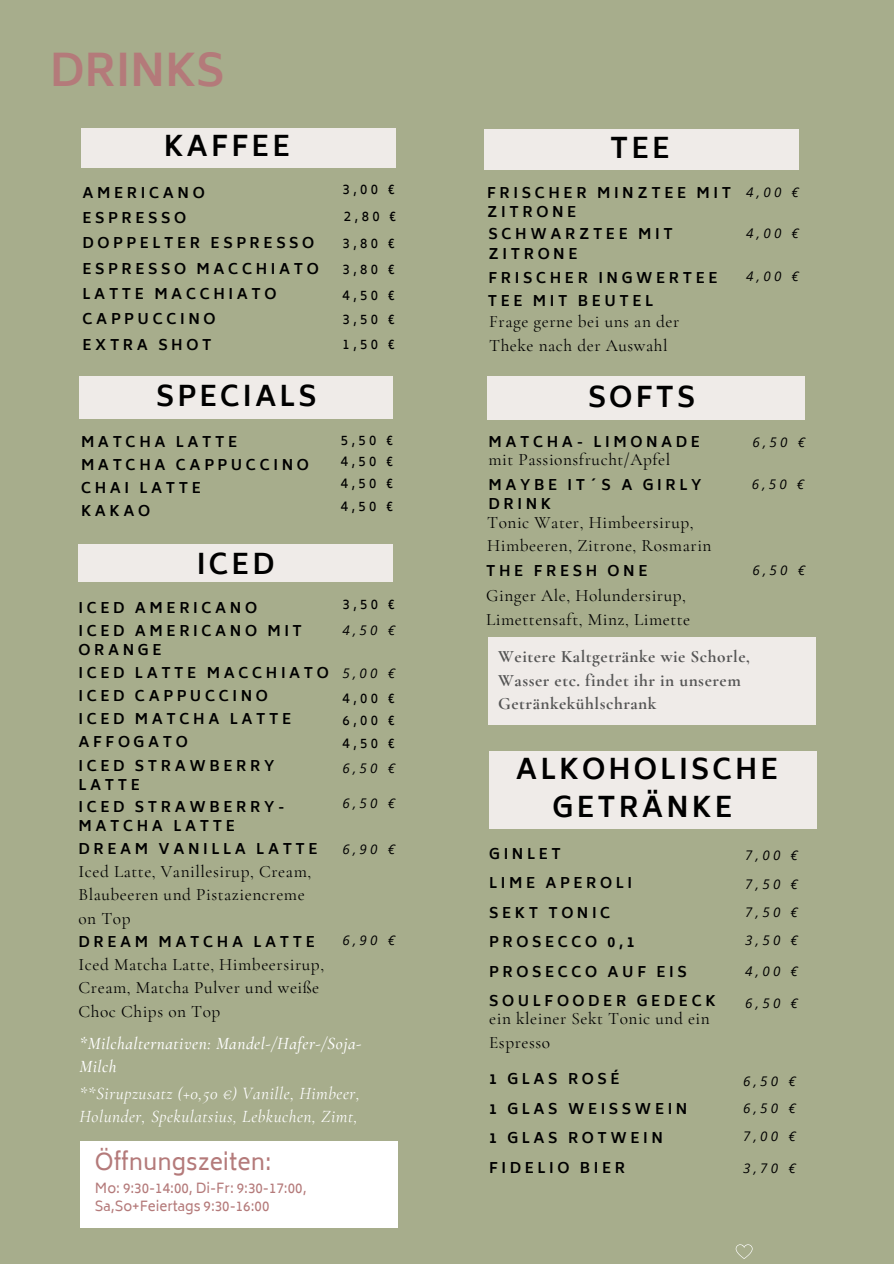
<style>
.page{position:relative;width:894px;height:1264px;background:#fff}
.page>*{position:absolute;margin:0;border:0;box-sizing:border-box;transform-origin:0 0}
.t1{font:700 43.5px "Biryani";color:#b47a7a}
.t2{font:700 27.6px/38.2px "Biryani";letter-spacing:.11em;color:#000;text-align:center}
.t3{font:22.5px "Biryani";color:#b47a7a}
.t4{font:17.25px/23.7px "Cormorant Garamond";letter-spacing:.03em;color:#000}
.t5{font:700 17.25px/23.7px "Cormorant Garamond";letter-spacing:.03em;color:#545454}
.t6{font:italic 17.25px/23.4px "Cormorant Garamond";letter-spacing:.03em;color:#fff}
.t7{font:italic 500 17.25px/23.4px "Cormorant Garamond";letter-spacing:.03em;color:#fff}
.t8{font:700 14.25px/19.2px "Biryani";letter-spacing:.25em;color:#000}
.t9{font:13.5px/18px "Biryani";color:#b47a7a}
.t10{font:italic 13.35px "Open Sans";letter-spacing:.25em;color:#000}
.t11{font:13.35px "Biryani";letter-spacing:.25em;color:#000}
</style>
<div class="page">
<div style="left:0;top:0;width:893px;height:1263px;background:#a7ad8c"></div>
<div style="left:81px;top:129px;width:314px;height:39px;background:#efebe8"></div>
<div style="left:79px;top:376px;width:314px;height:43px;background:#efebe8"></div>
<div style="left:485px;top:129px;width:313px;height:41px;background:#efebe8"></div>
<div style="left:489px;top:751px;width:327px;height:77px;background:#efebe8"></div>
<svg style="left:735px;top:1244px;width:17px;height:14px"></svg>
<div style="left:78px;top:543px;width:314px;height:38px;background:#efebe8"></div>
<div style="left:487px;top:376px;width:317px;height:43px;background:#efebe8"></div>
<div style="left:488px;top:637px;width:328px;height:88px;background:#efebe8"></div>
<div style="left:80px;top:1140px;width:318px;height:87px;background:#fff"></div>
<h6 class="t1" style="left:50px;top:45px;width:176px">DRINKS</h6>
<h6 class="t2" style="left:164px;top:127px;width:128px">KAFFEE</h6>
<h5 class="t8" style="left:83px;top:183px;width:124px">AMERICANO</h5>
<h6 class="t11" style="left:342px;top:182px;width:54px">3,00 €</h6>
<h5 class="t8" style="left:83px;top:208px;width:105px">ESPRESSO</h5>
<h6 class="t8" style="left:83px;top:234px;width:233px">DOPPELTER ESPRESSO</h6>
<h6 class="t8" style="left:83px;top:259px;width:238px">ESPRESSO MACCHIATO</h6>
<h5 class="t8" style="left:83px;top:284px;width:195px">LATTE MACCHIATO</h5>
<h6 class="t8" style="left:83px;top:310px;width:134px">CAPPUCCINO</h6>
<h5 class="t8" style="left:83px;top:335px;width:130px">EXTRA SHOT</h5>
<h6 class="t11" style="left:344px;top:208px;width:54px">2,80 €</h6>
<h5 class="t11" style="left:342px;top:236px;width:54px">3,80 €</h5>
<h4 class="t11" style="left:342px;top:261px;width:54px">3,80 €</h4>
<h6 class="t11" style="left:342px;top:288px;width:54px">4,50 €</h6>
<h5 class="t11" style="left:342px;top:312px;width:54px">3,50 €</h5>
<h4 class="t11" style="left:342px;top:337px;width:54px">1,50 €</h4>
<h5 class="t2" style="left:156px;top:377px;width:162px">SPECIALS</h5>
<h6 class="t8" style="left:81px;top:432px;width:158px">MATCHA LATTE</h6>
<h5 class="t8" style="left:81px;top:455px;width:229px">MATCHA CAPPUCCINO</h5>
<h5 class="t8" style="left:81px;top:478px;width:121px">CHAI LATTE</h5>
<h6 class="t8" style="left:81px;top:501px;width:71px">KAKAO</h6>
<h6 class="t11" style="left:341px;top:432px;width:54px">5,50 €</h6>
<h5 class="t11" style="left:341px;top:454px;width:54px">4,50 €</h5>
<h5 class="t11" style="left:341px;top:498px;width:54px">4,50 €</h5>
<h6 class="t11" style="left:341px;top:476px;width:54px">4,50 €</h6>
<h6 class="t2" style="left:197px;top:545px;width:79px">ICED</h6>
<h5 class="t8" style="left:78px;top:598px;width:180px">ICED AMERICANO</h5>
<h5 class="t8" style="left:78px;top:621px;width:225px">ICED AMERICANO MIT<br>ORANGE</h5>
<h5 class="t8" style="left:78px;top:663px;width:252px">ICED LATTE MACCHIATO</h5>
<h4 class="t8" style="left:78px;top:686px;width:191px">ICED CAPPUCCINO</h4>
<h2 class="t8" style="left:78px;top:709px;width:214px">ICED MATCHA LATTE</h2>
<h6 class="t8" style="left:78px;top:732px;width:111px">AFFOGATO</h6>
<h5 class="t8" style="left:78px;top:756px;width:197px">ICED STRAWBERRY<br>LATTE</h5>
<h5 class="t8" style="left:78px;top:797px;width:207px">ICED STRAWBERRY-<br>MATCHA LATTE</h5>
<h5 class="t8" style="left:78px;top:839px;width:241px">DREAM VANILLA LATTE</h5>
<h6 class="t4" style="left:78px;top:859px;width:234px">Iced Latte, Vanillesirup, Cream,<br>Blaubeeren und Pistaziencreme on Top</h6>
<h4 class="t4" style="left:78px;top:952px;width:247px">Iced Matcha Latte, Himbeersirup,<br>Cream, Matcha Pulver und weiße<br>Choc Chips on Top</h4>
<h5 class="t8" style="left:78px;top:932px;width:238px">DREAM MATCHA LATTE</h5>
<h4 class="t11" style="left:342px;top:596px;width:54px">3,50 €</h4>
<h3 class="t10" style="left:342px;top:620px;width:54px">4,50 €</h3>
<h4 class="t10" style="left:342px;top:663px;width:54px">5,00 €</h4>
<h6 class="t11" style="left:342px;top:690px;width:54px">4,00 €</h6>
<h5 class="t11" style="left:342px;top:713px;width:54px">6,00 €</h5>
<h4 class="t11" style="left:342px;top:735px;width:54px">4,50 €</h4>
<h6 class="t10" style="left:342px;top:758px;width:54px">6,50 €</h6>
<h6 class="t10" style="left:342px;top:794px;width:54px">6,50 €</h6>
<h6 class="t10" style="left:342px;top:839px;width:54px">6,90 €</h6>
<h6 class="t10" style="left:342px;top:931px;width:54px">6,90 €</h6>
<h1 class="t7" style="left:79px;top:1031px;width:283px">*Milchalternativen: Mandel-/Hafer-/Soja-<br>Milch</h1>
<h2 class="t6" style="left:79px;top:1081px;width:282px">**Sirupzusatz (+0,50 €) Vanille, Himbeer,<br>Holunder, Spekulatsius, Lebkuchen, Zimt,</h2>
<h6 class="t3" style="left:95px;top:1148px;width:178px">Öffnungszeiten:</h6>
<h5 class="t9" style="left:95px;top:1179px;width:213px">Mo: 9:30-14:00, Di-Fr: 9:30-17:00,<br>Sa,So+Feiertags 9:30-16:00</h5>
<h3 class="t2" style="left:610px;top:129px;width:61px">TEE</h3>
<h4 class="t8" style="left:487px;top:183px;width:245px">FRISCHER MINZTEE MIT<br>ZITRONE</h4>
<p class="t8" style="left:488px;top:225px;width:186px">SCHWARZTEE MIT<br>ZITRONE</p>
<p class="t8" style="left:488px;top:268px;width:231px">FRISCHER INGWERTEE</p>
<h2 class="t8" style="left:487px;top:292px;width:167px">TEE MIT BEUTEL</h2>
<h6 class="t4" style="left:489px;top:310px;width:192px">Frage gerne bei uns an der<br>Theke nach der Auswahl</h6>
<h2 class="t2" style="left:588px;top:379px;width:109px">SOFTS</h2>
<h5 class="t8" style="left:488px;top:432px;width:213px">MATCHA- LIMONADE</h5>
<h6 class="t8" style="left:488px;top:475px;width:214px">MAYBE IT´S A GIRLY<br>DRINK</h6>
<h5 class="t4" style="left:488px;top:447px;width:183px">mit Passionsfrucht/Apfel</h5>
<h5 class="t4" style="left:487px;top:510px;width:226px">Tonic Water, Himbeersirup,<br>Himbeeren, Zitrone, Rosmarin</h5>
<h6 class="t4" style="left:486px;top:584px;width:205px">Ginger Ale, Holundersirup,<br>Limettensaft, Minz, Limette</h6>
<h6 class="t8" style="left:486px;top:561px;width:163px">THE FRESH ONE</h6>
<h5 class="t10" style="left:746px;top:182px;width:54px">4,00 €</h5>
<h6 class="t10" style="left:746px;top:224px;width:54px">4,00 €</h6>
<h5 class="t10" style="left:746px;top:267px;width:54px">4,00 €</h5>
<h6 class="t10" style="left:752px;top:433px;width:54px">6,50 €</h6>
<h5 class="t10" style="left:751px;top:475px;width:54px">6,50 €</h5>
<h6 class="t10" style="left:752px;top:560px;width:54px">6,50 €</h6>
<h5 class="t5" style="left:498px;top:644px;width:253px">Weitere Kaltgetränke wie Schorle,<br>Wasser etc. findet ihr in unserem<br>Getränkekühlschrank</h5>
<h5 class="t2" style="left:515px;top:750px;width:264px">ALKOHOLISCHE<br>GETRÄNKE</h5>
<h6 class="t8" style="left:489px;top:844px;width:73px">GINLET</h6>
<h5 class="t8" style="left:489px;top:873px;width:144px">LIME APEROLI</h5>
<h6 class="t8" style="left:489px;top:903px;width:123px">SEKT TONIC</h6>
<h2 class="t8" style="left:489px;top:932px;width:147px">PROSECCO 0,1</h2>
<h6 class="t8" style="left:489px;top:962px;width:199px">PROSECCO AUF EIS</h6>
<h5 class="t10" style="left:745px;top:845px;width:54px">7,00 €</h5>
<h6 class="t10" style="left:745px;top:874px;width:54px">7,50 €</h6>
<h5 class="t10" style="left:745px;top:902px;width:54px">7,50 €</h5>
<h2 class="t10" style="left:745px;top:930px;width:54px">3,50 €</h2>
<h6 class="t10" style="left:745px;top:961px;width:54px">4,00 €</h6>
<h5 class="t10" style="left:745px;top:994px;width:54px">6,50 €</h5>
<h6 class="t8" style="left:489px;top:991px;width:228px">SOULFOODER GEDECK</h6>
<h5 class="t4" style="left:489px;top:1006px;width:222px">ein kleiner Sekt Tonic und ein<br>Espresso</h5>
<h5 class="t8" style="left:489px;top:1064px;width:200px;line-height:29.4px">1 GLAS ROSÉ<br>1 GLAS WEISSWEIN<br>1 GLAS ROTWEIN</h5>
<h5 class="t8" style="left:489px;top:1158px;width:137px">FIDELIO BIER</h5>
<h6 class="t10" style="left:743px;top:1072px;width:54px">6,50 €</h6>
<h5 class="t10" style="left:743px;top:1099px;width:54px">6,50 €</h5>
<h6 class="t10" style="left:743px;top:1126px;width:54px">7,00 €</h6>
<h5 class="t10" style="left:743px;top:1158px;width:54px">3,70 €</h5>
</div>
